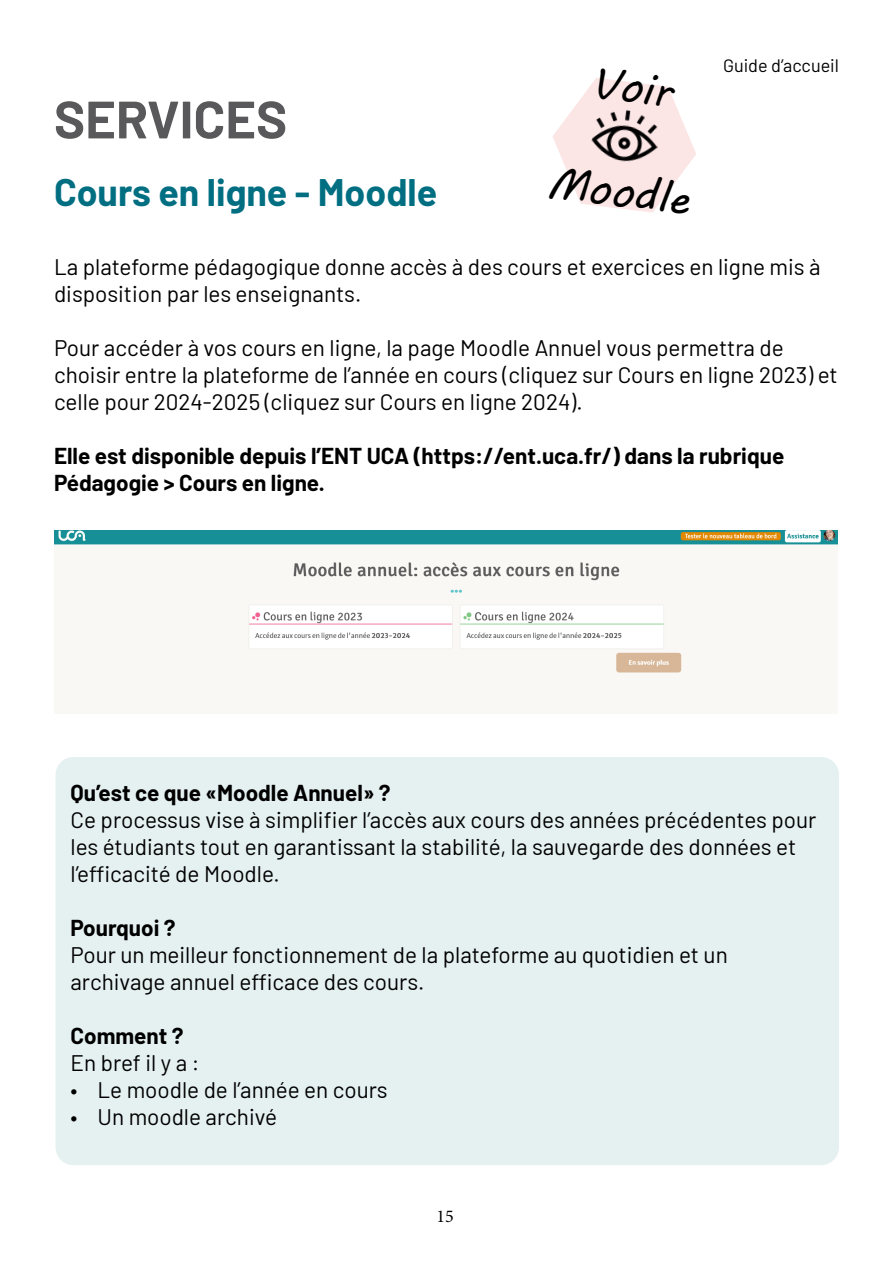
<style>
.page{position:relative;width:893px;height:1263px;background:#fff}
.page>*{position:absolute;margin:0;border:0;box-sizing:border-box;transform-origin:0 0}
.t1{font:700 52.5px "Barlow";color:#59585a}
.t2{font:43.5px "MV Boli";color:#000}
.t3{font:700 37.5px "Barlow";color:#016e82}
.t4{font:22.5px/27px "Barlow";color:#000}
.t5{font:700 22.5px/27px "Barlow";color:#000}
.t6{font:18px "Barlow";color:#000}
.t7{font:18px "Minion Pro";color:#000}
</style>
<div class="page">
<svg style="left:553px;top:78px;width:143px;height:135px"></svg>
<img style="left:589px;top:100px;width:73px;height:72px">
<img style="left:54px;top:530px;width:783px;height:143px">
<div style="left:56px;top:757px;width:783px;height:408px;background:#e5f0f1;border-radius:18px"></div>
<h1 class="t1" style="left:54px;top:81px;width:235px">SERVICES</h1>
<h3 class="t3" style="left:54px;top:165px;width:385px">Cours en ligne - Moodle</h3>
<h2 class="t2" style="left:595px;top:53px;width:82px;rotate:7deg">Voir</h2>
<h2 class="t2" style="left:552px;top:153px;width:144px;rotate:7deg">Moodle</h2>
<p class="t6" style="left:723px;top:52px;width:117px">Guide d’accueil</p>
<p class="t4" style="left:54px;top:252px;width:768px">La plateforme pédagogique donne accès à des cours et exercices en ligne mis à disposition par les enseignants.</p>
<p class="t4" style="left:54px;top:333px;width:785px">Pour accéder à vos cours en ligne, la page Moodle Annuel vous permettra de choisir entre la plateforme de l’année en cours (cliquez sur Cours en ligne 2023) et celle pour 2024-2025 (cliquez sur Cours en ligne 2024).</p>
<p class="t5" style="left:54px;top:441px;width:732px">Elle est disponible depuis l’ENT UCA (https://ent.uca.fr/) dans la rubrique<br>Pédagogie &gt; Cours en ligne.</p>
<p class="t5" style="left:70px;top:778px;width:322px">Qu’est ce que «Moodle Annuel» ?</p>
<p class="t4" style="left:70px;top:805px;width:747px">Ce processus vise à simplifier l’accès aux cours des années précédentes pour les étudiants tout en garantissant la stabilité, la sauvegarde des données et l’efficacité de Moodle.</p>
<p class="t5" style="left:70px;top:913px;width:107px">Pourquoi ?</p>
<p class="t4" style="left:70px;top:940px;width:659px">Pour un meilleur fonctionnement de la plateforme au quotidien et un archivage annuel efficace des cours.</p>
<p class="t5" style="left:70px;top:1021px;width:115px">Comment ?</p>
<p class="t4" style="left:70px;top:1048px;width:130px">En bref il y a :</p>
<p class="t4" style="left:70px;top:1075px;width:319px">• Le moodle de l’année en cours</p>
<p class="t4" style="left:70px;top:1102px;width:208px">• Un moodle archivé</p>
<p class="t7" style="left:436px;top:1204px;width:19px">15</p>
</div>
